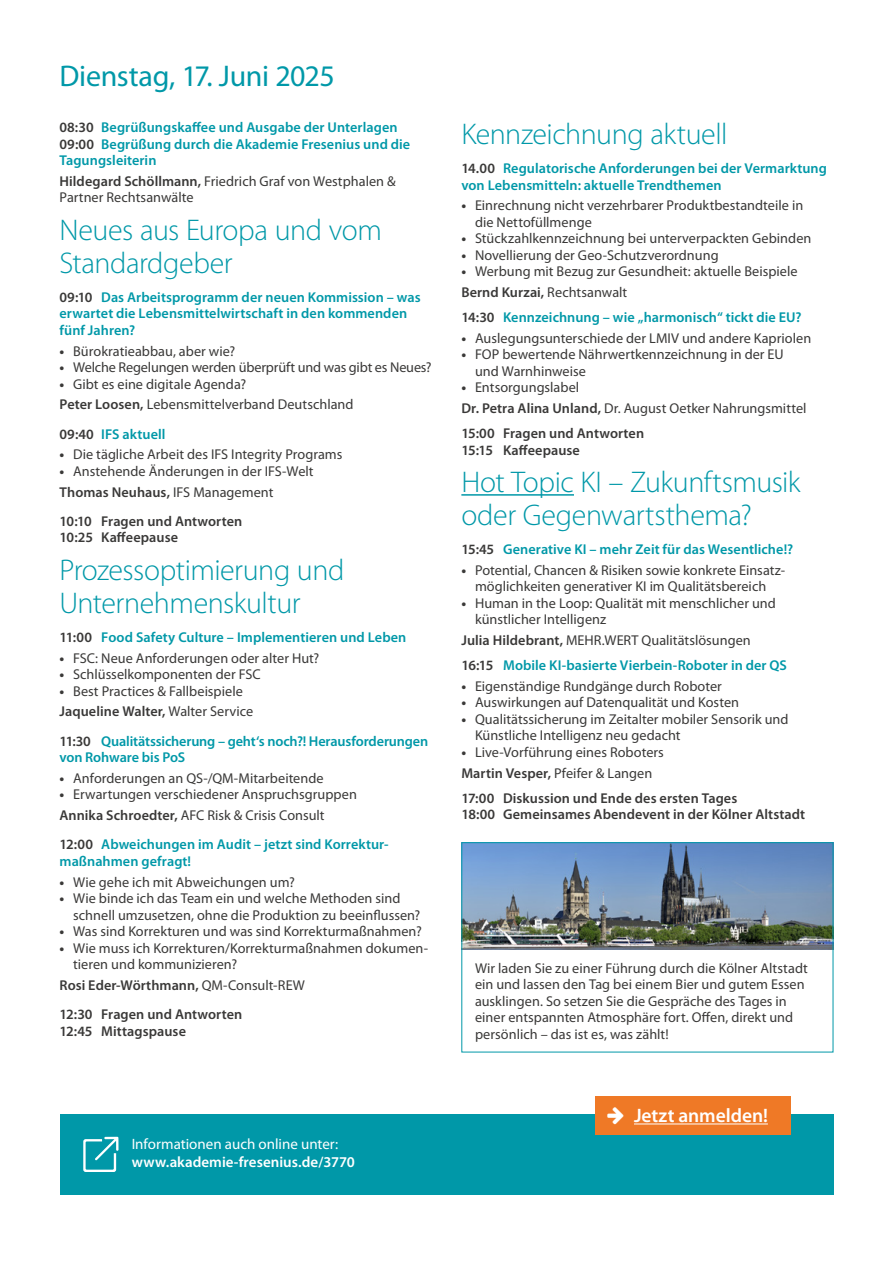
<style>
.page{position:relative;width:893px;height:1263px;background:#fff}
.page>*{position:absolute;margin:0;border:0;box-sizing:border-box;transform-origin:0 0}
.Headlines{font:300 30px/33px "Myriad Pro";letter-spacing:-.015em;color:#0098a8}
.t1{font:30px "Myriad Pro";letter-spacing:-.01em;color:#0098a8}
.t2{font:600 19.5px "Myriad Pro";letter-spacing:-.005em;color:#fff}
.t3{font:600 15px/18px "Myriad Pro";color:#fff}
.Fließtext{font:14.25px/16.5px "Myriad Pro";color:#3a3938}
.Vortragstitel{font:600 14.25px/16.5px "Myriad Pro";letter-spacing:.005em;color:#0098a8}
.Vortragstitel-2{font:600 14.25px "Myriad Pro";letter-spacing:.005em;color:#3a3938}
.Fließtext-2{font:600 14.25px "Myriad Pro";letter-spacing:.005em;color:#3a3938}
.s1{color:#3a3938}
.s2{font-weight:600}
.s3{font-weight:700}
.s4{font-weight:400}
</style>
<div class="page">
<hr style="left:461px;top:494px;width:113px;height:2px;background:#0098a8">
<img style="left:463px;top:844px;width:368px;height:106px">
<div style="left:461px;top:842px;width:372px;height:210px;border:1px solid #0098a8"></div>
<div style="left:60px;top:1115px;width:773px;height:80px;background:#0098a8"></div>
<svg style="left:83px;top:1137px;width:35px;height:35px"></svg>
<div style="left:595px;top:1096px;width:196px;height:38px;background:#ef7926"></div>
<hr style="left:634px;top:1123px;width:134px;height:1px;background:#fff">
<p class="t1" style="left:60px;top:58px;width:277px">Dienstag, 17. Juni 2025</p>
<p class="Vortragstitel" style="left:60px;top:119px;width:340px"><span class="s1">08:30</span> Begrüßungskaffee und Ausgabe der Unterlagen</p>
<p class="Vortragstitel" style="left:60px;top:135px;width:352px"><span class="s1">09:00</span> Begrüßung durch die Akademie Fresenius und die<br>Tagungsleiterin</p>
<p class="Fließtext" style="left:60px;top:173px;width:338px"><span class="s2">Hildegard Schöllmann,</span> Friedrich Graf von Westphalen &amp;<br>Partner Rechtsanwälte</p>
<p class="Headlines" style="left:60px;top:213px;width:324px">Neues aus Europa und vom<br>Standardgeber</p>
<p class="Vortragstitel" style="left:60px;top:288px;width:363px"><span class="s1">09:10</span> Das Arbeitsprogramm der neuen Kommission – was erwartet die Lebensmittelwirtschaft in den kommenden fünf Jahren?</p>
<p class="Fließtext" style="left:60px;top:342px;width:177px"><span class="s3">•</span> Bürokratieabbau, aber wie?</p>
<p class="Fließtext" style="left:60px;top:359px;width:374px"><span class="s3">•</span> Welche Regelungen werden überprüft und was gibt es Neues?</p>
<p class="Fließtext" style="left:60px;top:375px;width:188px"><span class="s3">•</span> Gibt es eine digitale Agenda?</p>
<p class="Fließtext" style="left:60px;top:396px;width:296px"><span class="s2">Peter Loosen,</span> Lebensmittelverband Deutschland</p>
<p class="Vortragstitel" style="left:60px;top:425px;width:107px"><span class="s1">09:40</span> IFS aktuell</p>
<p class="Fließtext" style="left:60px;top:446px;width:284px"><span class="s3">•</span> Die tägliche Arbeit des IFS Integrity Programs</p>
<p class="Fließtext" style="left:60px;top:463px;width:256px"><span class="s3">•</span> Anstehende Änderungen in der IFS-Welt</p>
<p class="Fließtext-2" style="left:60px;top:483px;width:215px">Thomas Neuhaus, <span class="s4">IFS Management</span></p>
<p class="Vortragstitel-2" style="left:60px;top:512px;width:184px">10:10 Fragen und Antworten</p>
<p class="Vortragstitel-2" style="left:60px;top:528px;width:120px">10:25 Kaffeepause</p>
<p class="Headlines" style="left:60px;top:553px;width:286px">Prozessoptimierung und<br>Unternehmenskultur</p>
<p class="Vortragstitel" style="left:60px;top:628px;width:348px"><span class="s1">11:00</span> Food Safety Culture – Implementieren und Leben</p>
<p class="Fließtext" style="left:60px;top:649px;width:261px"><span class="s3">•</span> FSC: Neue Anforderungen oder alter Hut?</p>
<p class="Fließtext" style="left:60px;top:666px;width:203px"><span class="s3">•</span> Schlüsselkomponenten der FSC</p>
<p class="Fließtext" style="left:60px;top:682px;width:185px"><span class="s3">•</span> Best Practices &amp; Fallbeispiele</p>
<p class="Fließtext-2" style="left:60px;top:702px;width:195px">Jaqueline Walter, <span class="s4">Walter Service</span></p>
<p class="Vortragstitel" style="left:60px;top:732px;width:370px"><span class="s1">11:30</span> Qualitätssicherung – geht‘s noch?! Herausforderungen von Rohware bis PoS</p>
<p class="Fließtext" style="left:60px;top:770px;width:266px"><span class="s3">•</span> Anforderungen an QS-/QM-Mitarbeitende</p>
<p class="Fließtext" style="left:60px;top:786px;width:299px"><span class="s3">•</span> Erwartungen verschiedener Anspruchsgruppen</p>
<p class="Fließtext" style="left:60px;top:807px;width:267px"><span class="s2">Annika Schroedter,</span> AFC Risk &amp; Crisis Consult</p>
<p class="Vortragstitel" style="left:60px;top:836px;width:330px"><span class="s1">12:00</span> Abweichungen im Audit – jetzt sind Korrektur&shy;maßnahmen gefragt!</p>
<p class="Fließtext" style="left:60px;top:873px;width:237px"><span class="s3">•</span> Wie gehe ich mit Abweichungen um?</p>
<p class="Fließtext" style="left:73px;top:890px;width:349px;text-indent:-14px"><span class="s3">•</span> Wie binde ich das Team ein und welche Methoden sind schnell umzusetzen, ohne die Produktion zu beeinflussen?</p>
<p class="Fließtext" style="left:60px;top:923px;width:364px"><span class="s3">•</span> Was sind Korrekturen und was sind Korrekturmaßnahmen?</p>
<p class="Fließtext" style="left:73px;top:939px;width:356px;text-indent:-14px"><span class="s3">•</span> Wie muss ich Korrekturen/Korrekturmaßnahmen dokumen&shy;tieren und kommunizieren?</p>
<p class="Fließtext-2" style="left:60px;top:976px;width:247px">Rosi Eder-Wörthmann, <span class="s4">QM-Consult-REW</span></p>
<p class="Vortragstitel-2" style="left:60px;top:1005px;width:184px">12:30 Fragen und Antworten</p>
<p class="Vortragstitel-2" style="left:60px;top:1022px;width:128px">12:45 Mittagspause</p>
<p class="t3" style="left:132px;top:1134px;width:225px"><span class="s4">Informationen auch online unter: </span>www.akademie-fresenius.de/3770</p>
<p class="Headlines" style="left:461px;top:117px;width:268px">Kennzeichnung aktuell</p>
<p class="Vortragstitel" style="left:461px;top:160px;width:367px"><span class="s1">14.00</span> Regulatorische Anforderungen bei der Vermarktung von Lebensmitteln: aktuelle Trendthemen</p>
<p class="Fließtext" style="left:475px;top:197px;width:330px;text-indent:-14px"><span class="s3">•</span> Einrechnung nicht verzehrbarer Produktbestandteile in die Nettofüllmenge</p>
<p class="Fließtext" style="left:461px;top:230px;width:352px"><span class="s3">•</span> Stückzahlkennzeichnung bei unterverpackten Gebinden</p>
<p class="Fließtext" style="left:461px;top:247px;width:259px"><span class="s3">•</span> Novellierung der Geo-Schutzverordnung</p>
<p class="Fließtext" style="left:461px;top:263px;width:338px"><span class="s3">•</span> Werbung mit Bezug zur Gesundheit: aktuelle Beispiele</p>
<p class="Fließtext-2" style="left:461px;top:283px;width:167px">Bernd Kurzai, <span class="s4">Rechtsanwalt</span></p>
<p class="Vortragstitel" style="left:461px;top:309px;width:342px"><span class="s1">14:30</span> Kennzeichnung – wie „harmonisch“ tickt die EU?</p>
<p class="Fließtext" style="left:461px;top:330px;width:351px"><span class="s3">•</span> Auslegungsunterschiede der LMIV und andere Kapriolen</p>
<p class="Fließtext" style="left:475px;top:346px;width:310px;text-indent:-14px"><span class="s3">•</span> FOP bewertende Nährwertkennzeichnung in der EU und Warnhinweise</p>
<p class="Fließtext" style="left:461px;top:379px;width:119px"><span class="s3">•</span> Entsorgungslabel</p>
<p class="Fließtext" style="left:461px;top:400px;width:347px"><span class="s2">Dr. Petra Alina Unland,</span> Dr. August Oetker Nahrungsmittel</p>
<p class="Vortragstitel-2" style="left:461px;top:424px;width:184px">15:00 Fragen und Antworten</p>
<p class="Vortragstitel-2" style="left:461px;top:441px;width:120px">15:15 Kaffeepause</p>
<p class="Headlines" style="left:461px;top:465px;width:341px">Hot Topic KI – Zukunftsmusik oder Gegenwartsthema?</p>
<p class="Vortragstitel" style="left:461px;top:541px;width:333px"><span class="s1">15:45</span> Generative KI – mehr Zeit für das Wesentliche!?</p>
<p class="Fließtext" style="left:461px;top:562px;width:325px;text-align:center"><span class="s3">•</span> Potential, Chancen &amp; Risiken sowie konkrete Einsatz&shy;möglichkeiten generativer KI im Qualitätsbereich</p>
<p class="Fließtext" style="left:475px;top:595px;width:302px;text-indent:-14px"><span class="s3">•</span> Human in the Loop: Qualität mit menschlicher und künstlicher Intelligenz</p>
<p class="Fließtext" style="left:461px;top:632px;width:291px"><span class="s2">Julia Hildebrant,</span> MEHR.WERT Qualitätslösungen</p>
<p class="Vortragstitel" style="left:461px;top:657px;width:327px"><span class="s1">16:15</span> Mobile KI-basierte Vierbein-Roboter in der QS</p>
<p class="Fließtext" style="left:461px;top:678px;width:262px"><span class="s3">•</span> Eigenständige Rundgänge durch Roboter</p>
<p class="Fließtext" style="left:461px;top:694px;width:279px"><span class="s3">•</span> Auswirkungen auf Datenqualität und Kosten</p>
<p class="Fließtext" style="left:475px;top:711px;width:315px;text-indent:-14px"><span class="s3">•</span> Qualitätssicherung im Zeitalter mobiler Sensorik und<br>Künstliche Intelligenz neu gedacht</p>
<p class="Fließtext" style="left:461px;top:744px;width:204px"><span class="s3">•</span> Live-Vorführung eines Roboters</p>
<p class="Fließtext" style="left:461px;top:764px;width:192px"><span class="s2">Martin Vesper,</span> Pfeifer &amp; Langen</p>
<p class="Vortragstitel-2" style="left:461px;top:789px;width:277px">17:00 Diskussion und Ende des ersten Tages</p>
<p class="Vortragstitel-2" style="left:461px;top:805px;width:345px">18:00 Gemeinsames Abendevent in der Kölner Altstadt</p>
<p class="Fließtext" style="left:475px;top:959px;width:334px">Wir laden Sie zu einer Führung durch die Kölner Altstadt ein und lassen den Tag bei einem Bier und gutem Essen ausklingen. So setzen Sie die Gespräche des Tages in einer entspannten Atmosphäre fort. Offen, direkt und persönlich – das ist es, was zählt!</p>
<p class="t2" style="left:634px;top:1103px;width:135px">Jetzt anmelden!</p>
</div>
